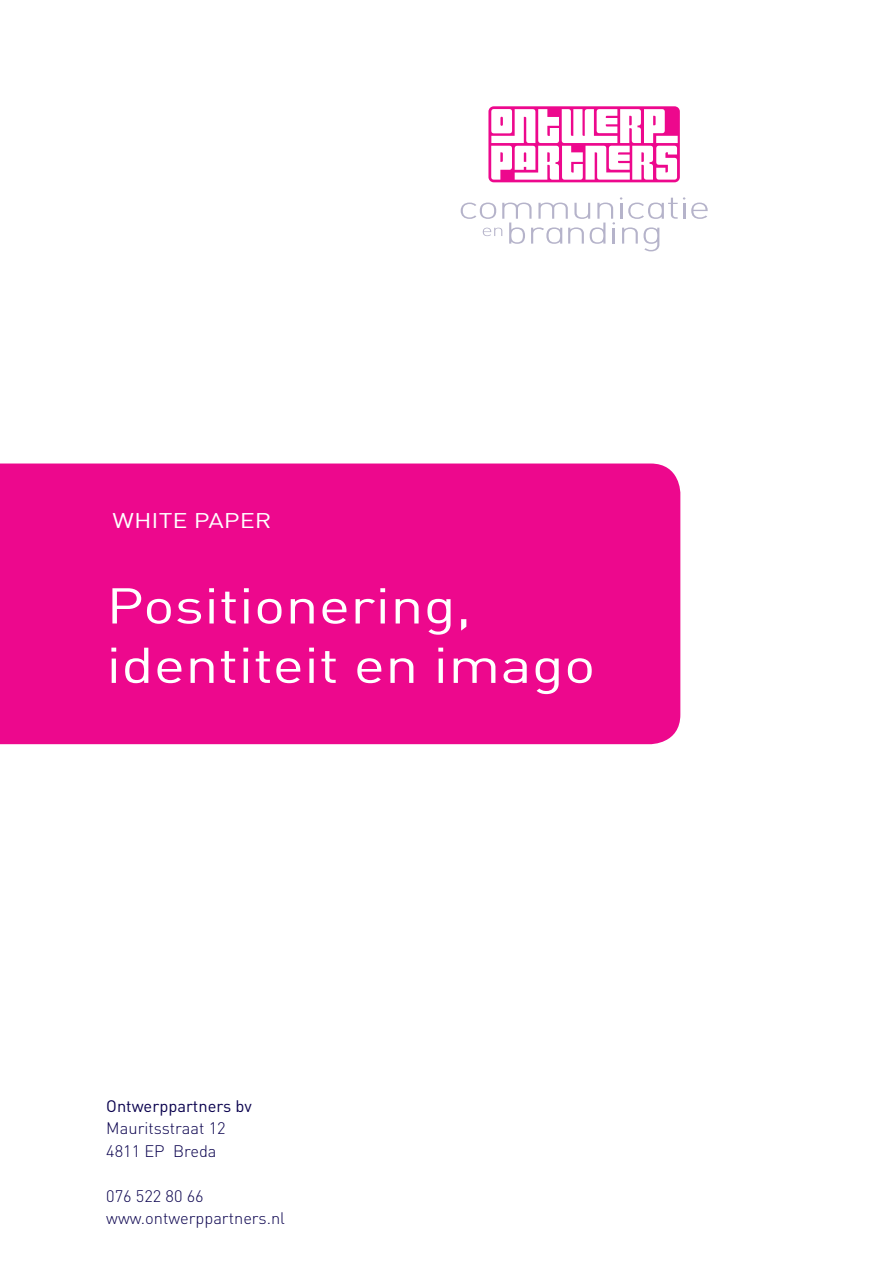
<style>
.page{position:relative;width:893px;height:1263px;background:#fff}
.page>*{position:absolute;margin:0;border:0;box-sizing:border-box;transform-origin:0 0}
.t1{font:49.5px/59.4px "DIN";color:#fff;scale:1.2 1}
.t2{font:21px "DIN";color:#fff;scale:1.2 1}
.Normaal{font:300 16.5px "DIN";color:#0a024e}
.Normaal-2{font:16.5px "DIN";color:#0a024e}
</style>
<div class="page">
<div style="left:0;top:463px;width:680px;height:281px;background:#ed088d"></div>
<svg style="left:488px;top:106px;width:192px;height:76px"></svg>
<svg style="left:691px;top:203px;width:17px;height:16px"></svg>
<svg style="left:461px;top:197px;width:224px;height:54px"></svg>
<p class="t2" style="left:113px;top:507px;width:134px">WHITE PAPER</p>
<p class="t1" style="left:106px;top:575px;width:409px">Positionering, identiteit en imago</p>
<p class="Normaal-2" style="left:106px;top:1095px;width:147px">Ontwerppartners bv</p>
<p class="Normaal" style="left:106px;top:1118px;width:121px">Mauritsstraat 12</p>
<p class="Normaal" style="left:106px;top:1140px;width:112px">4811 EP Breda</p>
<p class="Normaal" style="left:106px;top:1185px;width:99px">076 522 80 66</p>
<p class="Normaal" style="left:106px;top:1208px;width:180px">www.ontwerppartners.nl</p>
</div>
